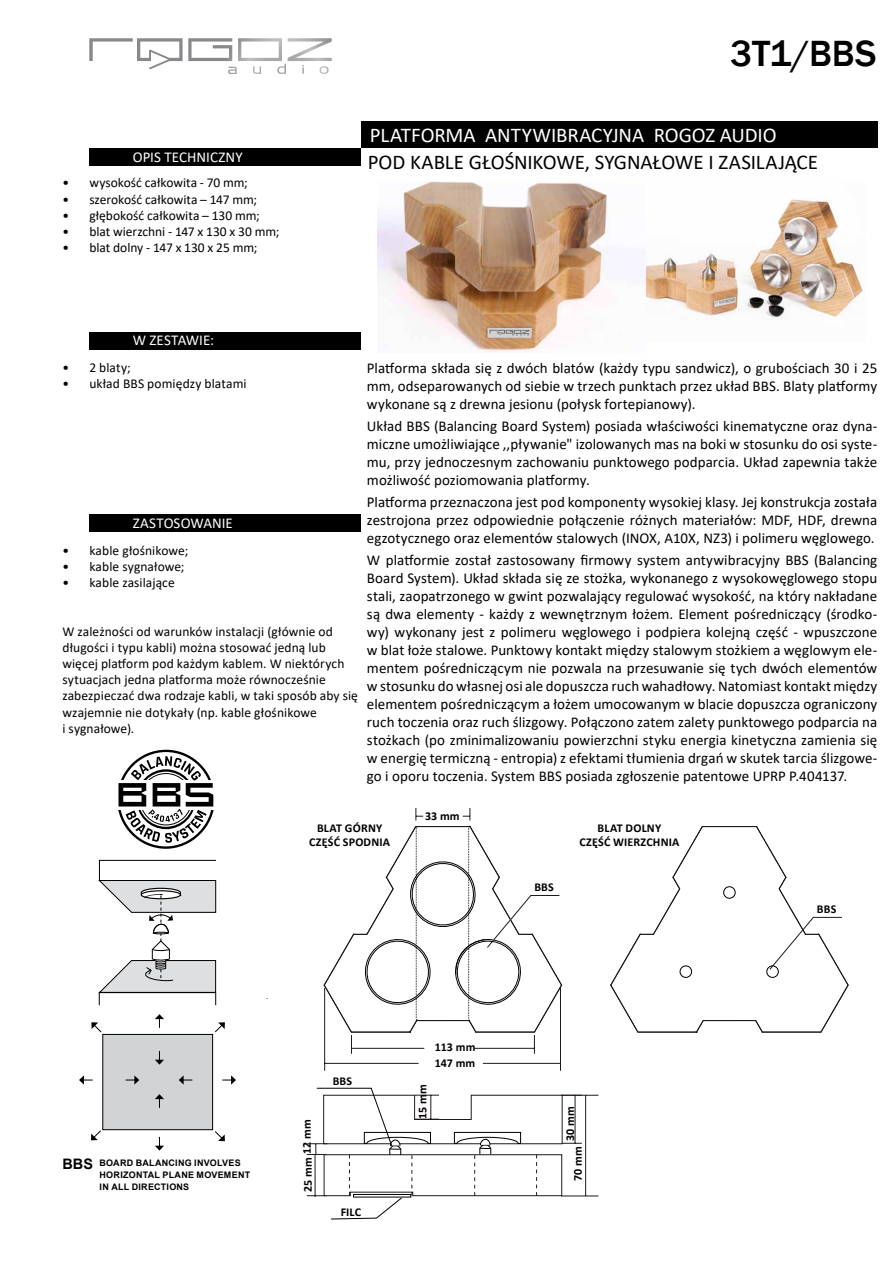
<style>
.page{position:relative;width:893px;height:1263px;background:#fff}
.page>*{position:absolute;margin:0;border:0;box-sizing:border-box;transform-origin:0 0}
.t1{font:500 37.5px "Franklin Gothic";letter-spacing:-.005em;color:#000}
.t2{font:21px "Calibri";letter-spacing:-.005em;color:#000}
.t3{font:21px "Calibri";letter-spacing:-.005em;color:#fff}
.t4{font:15px/18px "Calibri";color:#000;text-align:justify}
.t5{font:15px "Calibri";letter-spacing:.005em;color:#fff}
.t6{font:700 14.4px "Arial";color:#000}
.t7{font:13.5px/16.2px "Calibri";letter-spacing:.005em;color:#000}
.t8{font:700 12px/14px "Calibri";letter-spacing:.015em;color:#000;text-align:center}
.t9{font:700 9px/12px "Arial";letter-spacing:.03em;color:#000}
</style>
<div class="page">
<div style="left:361px;top:122px;width:516px;height:26px;background:#000"></div>
<svg style="left:89px;top:38px;width:243px;height:36px"></svg>
<div style="left:89px;top:148px;width:272px;height:17px;background:#000"></div>
<div style="left:89px;top:333px;width:272px;height:17px;background:#000"></div>
<div style="left:89px;top:515px;width:272px;height:17px;background:#000"></div>
<svg style="left:98px;top:859px;width:119px;height:146px"></svg>
<div style="left:103px;top:1034px;width:110px;height:96px;background:#d1d3d4"></div>
<div style="left:102px;top:1034px;width:111px;height:96px;border:1px solid #000"></div>
<svg style="left:222px;top:1075px;width:14px;height:9px"></svg>
<svg style="left:126px;top:1075px;width:13px;height:9px"></svg>
<svg style="left:79px;top:1075px;width:14px;height:9px"></svg>
<svg style="left:179px;top:1075px;width:13px;height:9px"></svg>
<svg style="left:155px;top:1014px;width:9px;height:14px"></svg>
<svg style="left:155px;top:1094px;width:9px;height:14px"></svg>
<svg style="left:155px;top:1137px;width:9px;height:13px"></svg>
<svg style="left:155px;top:1051px;width:9px;height:14px"></svg>
<svg style="left:215px;top:1131px;width:10px;height:10px"></svg>
<svg style="left:91px;top:1022px;width:11px;height:10px"></svg>
<svg style="left:215px;top:1022px;width:10px;height:10px"></svg>
<svg style="left:91px;top:1130px;width:10px;height:10px"></svg>
<svg style="left:118px;top:783px;width:96px;height:24px"></svg>
<svg style="left:119px;top:756px;width:94px;height:87px"></svg>
<img style="left:645px;top:199px;width:220px;height:121px">
<hr style="left:585px;top:1095px;width:1px;height:101px;background:#1f1a17">
<hr style="left:561px;top:1196px;width:37px;height:1px;background:#1f1a17">
<hr style="left:561px;top:1095px;width:37px;height:1px;background:#1f1a17">
<hr style="left:474px;top:1048px;width:60px;height:1px;background:#1f1a17">
<hr style="left:351px;top:1048px;width:73px;height:1px;background:#1f1a17">
<svg style="left:534px;top:1036px;width:1px;height:18px"></svg>
<svg style="left:351px;top:1036px;width:1px;height:18px"></svg>
<svg style="left:323px;top:825px;width:240px;height:211px"></svg>
<hr style="left:483px;top:1063px;width:77px;height:1px;background:#1f1a17">
<hr style="left:325px;top:1063px;width:94px;height:1px;background:#1f1a17">
<hr style="left:560px;top:988px;width:1px;height:83px;background:#1f1a17">
<hr style="left:324px;top:988px;width:1px;height:83px;background:#1f1a17">
<svg style="left:463px;top:808px;width:8px;height:12px"></svg>
<svg style="left:416px;top:808px;width:7px;height:12px"></svg>
<svg style="left:610px;top:826px;width:239px;height:207px"></svg>
<div style="left:680px;top:965px;width:12px;height:13px;border:1px solid #000;border-radius:50%"></div>
<div style="left:766px;top:965px;width:13px;height:13px;border:1px solid #000;border-radius:50%"></div>
<div style="left:723px;top:886px;width:13px;height:13px;border:1px solid #000;border-radius:50%"></div>
<svg style="left:361px;top:826px;width:199px;height:195px"></svg>
<svg style="left:307px;top:1088px;width:275px;height:131px"></svg>
<img style="left:377px;top:182px;width:268px;height:170px">
<h1 class="t1" style="left:730px;top:30px;width:148px">3T1/BBS</h1>
<p class="t5" style="left:133px;top:146px;width:111px">OPIS TECHNICZNY</p>
<p class="t7" style="left:62px;top:175px;width:187px">• wysokość całkowita - 70 mm;</p>
<p class="t7" style="left:62px;top:191px;width:196px">• szerokość całkowita – 147 mm;</p>
<p class="t7" style="left:62px;top:207px;width:199px">• głębokość całkowita – 130 mm;</p>
<p class="t7" style="left:62px;top:223px;width:219px">• blat wierzchni - 147 x 130 x 30 mm;</p>
<p class="t7" style="left:62px;top:239px;width:197px">• blat dolny - 147 x 130 x 25 mm;</p>
<h2 class="t3" style="left:370px;top:120px;width:408px">PLATFORMA ANTYWIBRACYJNA ROGOZ AUDIO</h2>
<h2 class="t2" style="left:368px;top:147px;width:452px">POD KABLE GŁOŚNIKOWE, SYGNAŁOWE I ZASILAJĄCE</h2>
<p class="t5" style="left:133px;top:330px;width:83px">W ZESTAWIE:</p>
<p class="t7" style="left:62px;top:359px;width:70px">• 2 blaty;</p>
<p class="t7" style="left:62px;top:375px;width:186px">• układ BBS pomiędzy blatami</p>
<p class="t5" style="left:133px;top:512px;width:102px">ZASTOSOWANIE</p>
<p class="t7" style="left:62px;top:542px;width:127px">• kable głośnikowe;</p>
<p class="t7" style="left:62px;top:558px;width:124px">• kable sygnałowe;</p>
<p class="t7" style="left:62px;top:574px;width:114px">• kable zasilające</p>
<p class="t7" style="left:62px;top:623px;width:297px">W zależności od warunków instalacji (głównie od długości i typu kabli) można stosować jedną lub więcej platform pod każdym kablem. W niektórych sytuacjach jedna platforma może równocześnie zabezpieczać dwa rodzaje kabli, w taki sposób aby się wzajemnie nie dotykały (np. kable głośnikowe<br>i sygnałowe).</p>
<p class="t4" style="left:367px;top:358px;width:512px">Platforma składa się z dwóch blatów (każdy typu sandwicz), o grubościach 30 i 25 mm, odseparowanych od siebie w trzech punktach przez układ BBS. Blaty platformy wykonane są z drewna jesionu (połysk fortepianowy).</p>
<p class="t4" style="left:367px;top:416px;width:512px">Układ BBS (Balancing Board System) posiada właściwości kinematyczne oraz dyna&shy;miczne umożliwiające ,,pływanie" izolowanych mas na boki w stosunku do osi syste&shy;mu, przy jednoczesnym zachowaniu punktowego podparcia. Układ zapewnia także możliwość poziomowania platformy.</p>
<p class="t4" style="left:367px;top:493px;width:512px">Platforma przeznaczona jest pod komponenty wysokiej klasy. Jej konstrukcja została zestrojona przez odpowiednie połączenie różnych materiałów: MDF, HDF, drewna egzotycznego oraz elementów stalowych (INOX, A10X, NZ3) i polimeru węglowego.</p>
<p class="t4" style="left:367px;top:551px;width:512px">W platformie został zastosowany firmowy system antywibracyjny BBS (Balancing Board System). Układ składa się ze stożka, wykonanego z wysokowęglowego stopu stali, zaopatrzonego w gwint pozwalający regulować wysokość, na który nakładane są dwa elementy - każdy z wewnętrznym łożem. Element pośredniczący (środko&shy;wy) wykonany jest z polimeru węglowego i podpiera kolejną część - wpuszczone w blat łoże stalowe. Punktowy kontakt między stalowym stożkiem a węglowym ele&shy;mentem pośredniczącym nie pozwala na przesuwanie się tych dwóch elementów w stosunku do własnej osi ale dopuszcza ruch wahadłowy. Natomiast kontakt między elementem pośredniczącym a łożem umocowanym w blacie dopuszcza ograniczony ruch toczenia oraz ruch ślizgowy. Połączono zatem zalety punktowego podparcia na stożkach (po zminimalizowaniu powierzchni styku energia kinetyczna zamienia się w energię termiczną - entropia) z efektami tłumienia drgań w skutek tarcia ślizgowe&shy;go i oporu toczenia. System BBS posiada zgłoszenie patentowe UPRP P.404137.</p>
<p class="t8" style="left:309px;top:821px;width:82px">BLAT GÓRNY<br>CZĘŚĆ SPODNIA</p>
<p class="t8" style="left:425px;top:809px;width:36px">33 mm</p>
<p class="t8" style="left:534px;top:880px;width:21px">BBS</p>
<p class="t8" style="left:579px;top:821px;width:101px">BLAT DOLNY<br>CZĘŚĆ WIERZCHNIA</p>
<p class="t6" style="left:62px;top:1154px;width:32px">BBS</p>
<p class="t9" style="left:100px;top:1157px;width:152px">BOARD BALANCING INVOLVES<br>HORIZONTAL PLANE MOVEMENT<br>IN ALL DIRECTIONS</p>
<p class="t8" style="left:300px;top:1192px;width:74px;rotate:-90deg">25 mm 12 mm</p>
<p class="t8" style="left:333px;top:1074px;width:21px">BBS</p>
<p class="t8" style="left:341px;top:1204px;width:22px">FILC</p>
<p class="t8" style="left:415px;top:1119px;width:36px;rotate:-90deg">15 mm</p>
<p class="t8" style="left:435px;top:1038px;width:42px;line-height:16.5px;text-align:left">113 mm<br>147 mm</p>
<p class="t8" style="left:563px;top:1141px;width:36px;rotate:-90deg">30 mm</p>
<p class="t8" style="left:571px;top:1181px;width:36px;rotate:-90deg">70 mm</p>
<p class="t8" style="left:817px;top:902px;width:21px">BBS</p>
</div>
